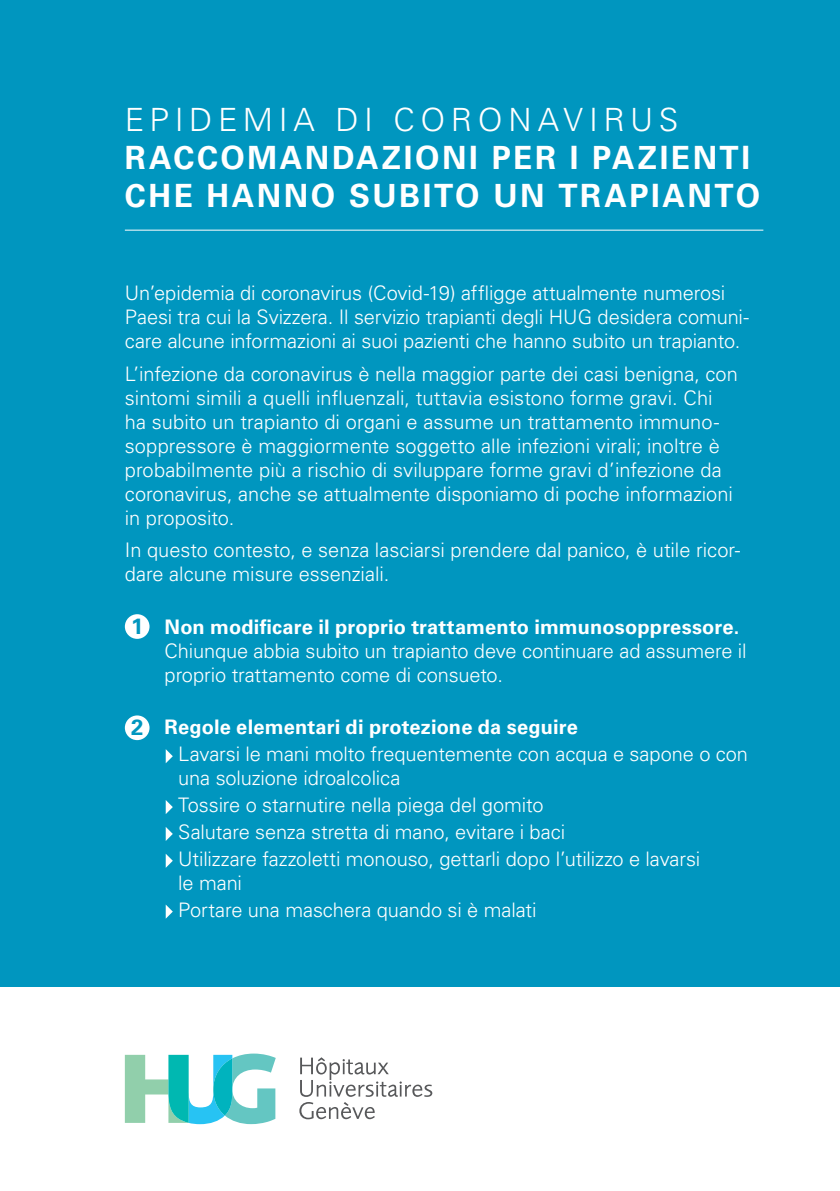
<style>
.page{position:relative;width:840px;height:1191px;background:#fff}
.page>*{position:absolute;margin:0;border:0;box-sizing:border-box;transform-origin:0 0}
.t1{font:700 32px/38px "Univers LT Std";letter-spacing:.08em;color:#fff}
.t2{font:300 32px "Univers LT Std";letter-spacing:.175em;color:#fff}
.t3{font:700 22px "Univers LT Std";color:#0096bf}
.t4{font:300 20px/24px "Univers LT Std";letter-spacing:-.005em;color:#fff}
.t5{font:700 20px "Univers LT Std";letter-spacing:.01em;color:#fff}
</style>
<div class="page">
<div style="left:0;top:0;width:839px;height:986px;background:#0096bf"></div>
<hr style="left:125px;top:230px;width:638px;height:1px;background:#fff">
<svg style="left:125px;top:1053px;width:150px;height:71px"></svg>
<svg style="left:299px;top:1057px;width:133px;height:62px"></svg>
<div style="left:125px;top:614px;width:24px;height:25px;background:#fff;border-radius:50%"></div>
<div style="left:125px;top:715px;width:24px;height:25px;background:#fff;border-radius:50%"></div>
<svg style="left:166px;top:749px;width:7px;height:14px"></svg>
<svg style="left:166px;top:800px;width:7px;height:14px"></svg>
<svg style="left:166px;top:827px;width:7px;height:14px"></svg>
<svg style="left:166px;top:854px;width:7px;height:14px"></svg>
<svg style="left:166px;top:905px;width:7px;height:13px"></svg>
<h1 class="t2" style="left:125px;top:100px;width:555px">EPIDEMIA DI CORONAVIRUS</h1>
<h1 class="t1" style="left:125px;top:139px;width:636px">RACCOMANDAZIONI PER I PAZIENTI<br>CHE HANNO SUBITO UN TRAPIANTO</h1>
<p class="t4" style="left:125px;top:281px;width:625px">Un’epidemia di coronavirus (Covid-19) affligge attualmente numerosi<br>Paesi tra cui la Svizzera. Il servizio trapianti degli HUG desidera comuni&shy;care alcune informazioni ai suoi pazienti che hanno subito un trapianto.</p>
<p class="t4" style="left:125px;top:362px;width:614px">L’infezione da coronavirus è nella maggior parte dei casi benigna, con sintomi simili a quelli influenzali, tuttavia esistono forme gravi. Chi ha subito un trapianto di organi e assume un trattamento immuno&shy;soppressore è maggiormente soggetto alle infezioni virali; inoltre è probabilmente più a rischio di sviluppare forme gravi d’infezione da coronavirus, anche se attualmente disponiamo di poche informazioni in proposito.</p>
<p class="t4" style="left:125px;top:538px;width:616px">In questo contesto, e senza lasciarsi prendere dal panico, è utile ricor&shy;dare alcune misure essenziali.</p>
<p class="t3" style="left:131px;top:613px;width:14px">1</p>
<p class="t5" style="left:164px;top:615px;width:576px">Non modificare il proprio trattamento immunosoppressore.</p>
<p class="t4" style="left:164px;top:639px;width:583px">Chiunque abbia subito un trapianto deve continuare ad assumere il proprio trattamento come di consueto.</p>
<p class="t5" style="left:164px;top:715px;width:414px">Regole elementari di protezione da seguire</p>
<p class="t4" style="left:178px;top:742px;width:571px">Lavarsi le mani molto frequentemente con acqua e sapone o con una soluzione idroalcolica</p>
<p class="t4" style="left:178px;top:791px;width:523px;line-height:26.8px">Tossire o starnutire nella piega del gomito<br>Salutare senza stretta di mano, evitare i baci<br>Utilizzare fazzoletti monouso, gettarli dopo l’utilizzo e lavarsi</p>
<p class="t4" style="left:178px;top:869px;width:360px;line-height:26.8px">le mani<br>Portare una maschera quando si è malati</p>
<p class="t3" style="left:131px;top:714px;width:14px">2</p>
</div>
